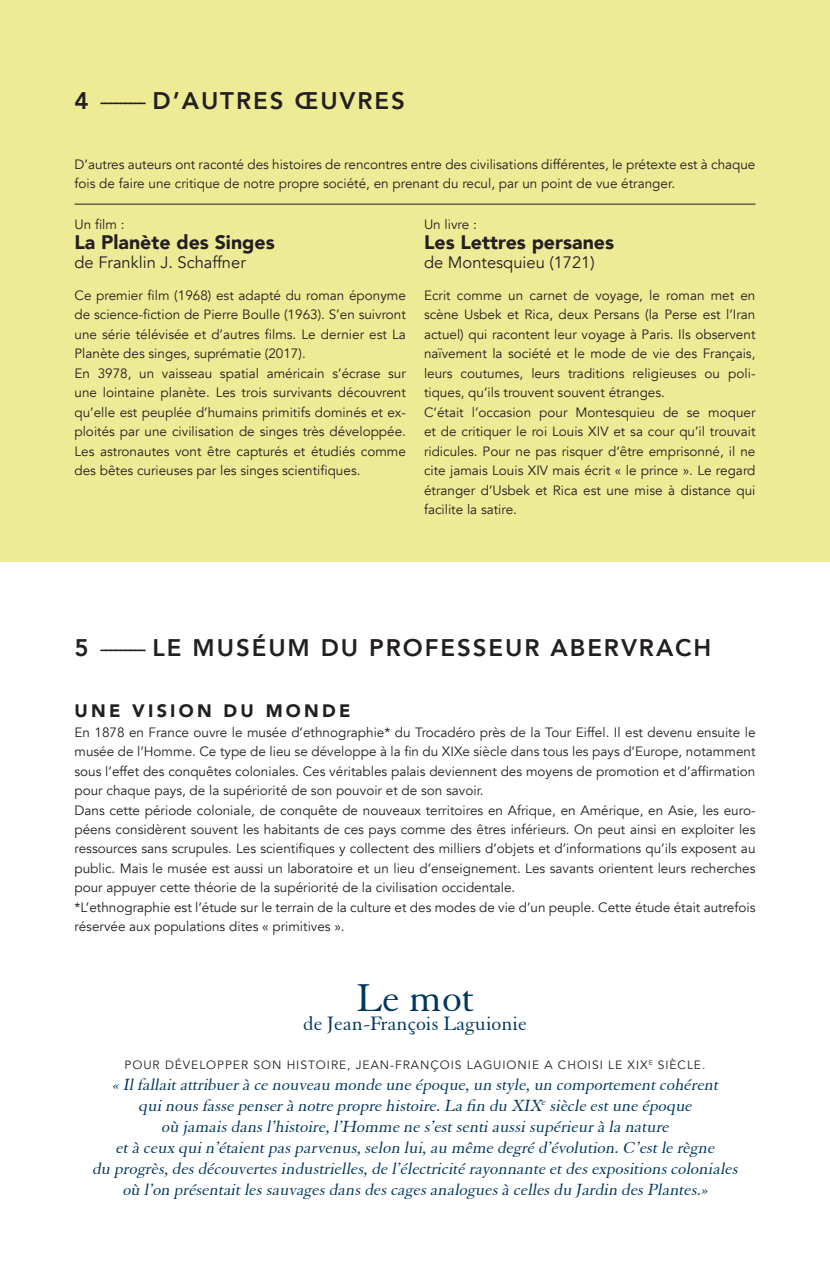
<style>
.page{position:relative;width:830px;height:1263px;background:#fff}
.page>*{position:absolute;margin:0;border:0;box-sizing:border-box;transform-origin:0 0}
.t1{font:42px "Elegant Garamond BT";color:#00375f}
.t2{font:800 24px "Avenir";letter-spacing:.08em;color:#231f20}
.t3{font:21px "Elegant Garamond BT";color:#00375f}
.t4{font:900 19.5px "Avenir";color:#231f20}
.t5{font:900 18px "Avenir";letter-spacing:.18em;color:#231f20}
.t6{font:italic 17.4px/21px "Elegant Garamond BT";color:#00375f;text-align:center}
.t7{font:16.5px "Avenir";color:#231f20}
.t8{font:13.5px/19.5px "Avenir";color:#231f20}
.t9{font:12px "Avenir";letter-spacing:.08em;color:#231f20}
.s1{font-weight:300}
</style>
<div class="page">
<div style="left:0;top:0;width:829px;height:561px;background:#eeeb96"></div>
<hr style="left:74px;top:204px;width:681px;height:1px;background:#231f20">
<h2 class="t2" style="left:74px;top:82px;width:332px">4 <span class="s1">---------</span> D’AUTRES ŒUVRES</h2>
<p class="t8" style="left:74px;top:154px;width:682px">D’autres auteurs ont raconté des histoires de rencontres entre des civilisations différentes, le prétexte est à chaque fois de faire une critique de notre propre société, en prenant du recul, par un point de vue étranger.</p>
<p class="t8" style="left:74px;top:215px;width:52px">Un film :</p>
<h3 class="t4" style="left:74px;top:225px;width:202px">La Planète des Singes</h3>
<p class="t7" style="left:74px;top:253px;width:173px">de Franklin J. Schaffner</p>
<p class="t8" style="left:74px;top:286px;width:333px">Ce premier film (1968) est adapté du roman éponyme de science-fiction de Pierre Boulle (1963). S’en suivront une série télévisée et d’autres films. Le dernier est La Planète des singes, suprématie (2017).<br>En 3978, un vaisseau spatial américain s’écrase sur une lointaine planète. Les trois survivants découvrent qu’elle est peuplée d’humains primitifs dominés et ex&shy;ploités par une civilisation de singes très développée.<br>Les astronautes vont être capturés et étudiés comme des bêtes curieuses par les singes scientifiques.</p>
<p class="t8" style="left:424px;top:215px;width:54px">Un livre :</p>
<h3 class="t4" style="left:424px;top:225px;width:191px">Les Lettres persanes</h3>
<p class="t7" style="left:424px;top:253px;width:172px">de Montesquieu (1721)</p>
<p class="t8" style="left:424px;top:286px;width:333px">Ecrit comme un carnet de voyage, le roman met en scène Usbek et Rica, deux Persans (la Perse est l’Iran actuel) qui racontent leur voyage à Paris. Ils observent naïvement la société et le mode de vie des Français, leurs coutumes, leurs traditions religieuses ou poli&shy;tiques, qu’ils trouvent souvent étranges.<br>C’était l’occasion pour Montesquieu de se moquer et de critiquer le roi Louis XIV et sa cour qu’il trouvait ridicules. Pour ne pas risquer d‘être emprisonné, il ne cite jamais Louis XIV mais écrit « le prince ». Le regard étranger d’Usbek et Rica est une mise à distance qui facilite la satire.</p>
<h2 class="t2" style="left:74px;top:628px;width:638px">5 <span class="s1">---------</span> LE MUSÉUM DU PROFESSEUR ABERVRACH</h2>
<h3 class="t5" style="left:74px;top:695px;width:277px">UNE VISION DU MONDE</h3>
<p class="t8" style="left:74px;top:722px;width:682px">En 1878 en France ouvre le musée d’ethnographie* du Trocadéro près de la Tour Eiffel. Il est devenu ensuite le musée de l’Homme. Ce type de lieu se développe à la fin du XIXe siècle dans tous les pays d’Europe, notamment sous l’effet des conquêtes coloniales. Ces véritables palais deviennent des moyens de promotion et d’affirmation pour chaque pays, de la supériorité de son pouvoir et de son savoir.<br>Dans cette période coloniale, de conquête de nouveaux territoires en Afrique, en Amérique, en Asie, les euro&shy;péens considèrent souvent les habitants de ces pays comme des êtres inférieurs. On peut ainsi en exploiter les ressources sans scrupules. Les scientifiques y collectent des milliers d’objets et d’informations qu’ils exposent au public. Mais le musée est aussi un laboratoire et un lieu d’enseignement. Les savants orientent leurs recherches pour appuyer cette théorie de la supériorité de la civilisation occidentale.<br>*L’ethnographie est l’étude sur le terrain de la culture et des modes de vie d’un peuple. Cette étude était autrefois réservée aux populations dites « primitives ».</p>
<h1 class="t1" style="left:356px;top:973px;width:119px">Le mot</h1>
<h3 class="t3" style="left:303px;top:1011px;width:225px">de Jean-François Laguionie</h3>
<p class="t9" style="left:124px;top:1058px;width:582px">POUR DÉVELOPPER SON HISTOIRE, JEAN-FRANÇOIS LAGUIONIE A CHOISI LE XIX<sup>E</sup> SIÈCLE.</p>
<p class="t6" style="left:92px;top:1073px;width:650px">« Ilfallaitattribuerà ce nouveau monde une époque,un style,un comportementcohérent quinousfasse penserà notre propre histoire.La fin du XIX<sup>e</sup> siècle estune époque<br>où jamaisdansl’histoire,l’Homme ne s’estsentiaussisupérieurà la nature<br>età ceux quin’étaientpasparvenus,selon lui,au même degré d’évolution.C’estle règne<br>du progrès,desdécouvertesindustrielles,de l’électricité rayonnante etdesexpositionscoloniales où l’on présentaitlessauvagesdansdescagesanaloguesà cellesdu Jardin desPlantes.»</p>
</div>
